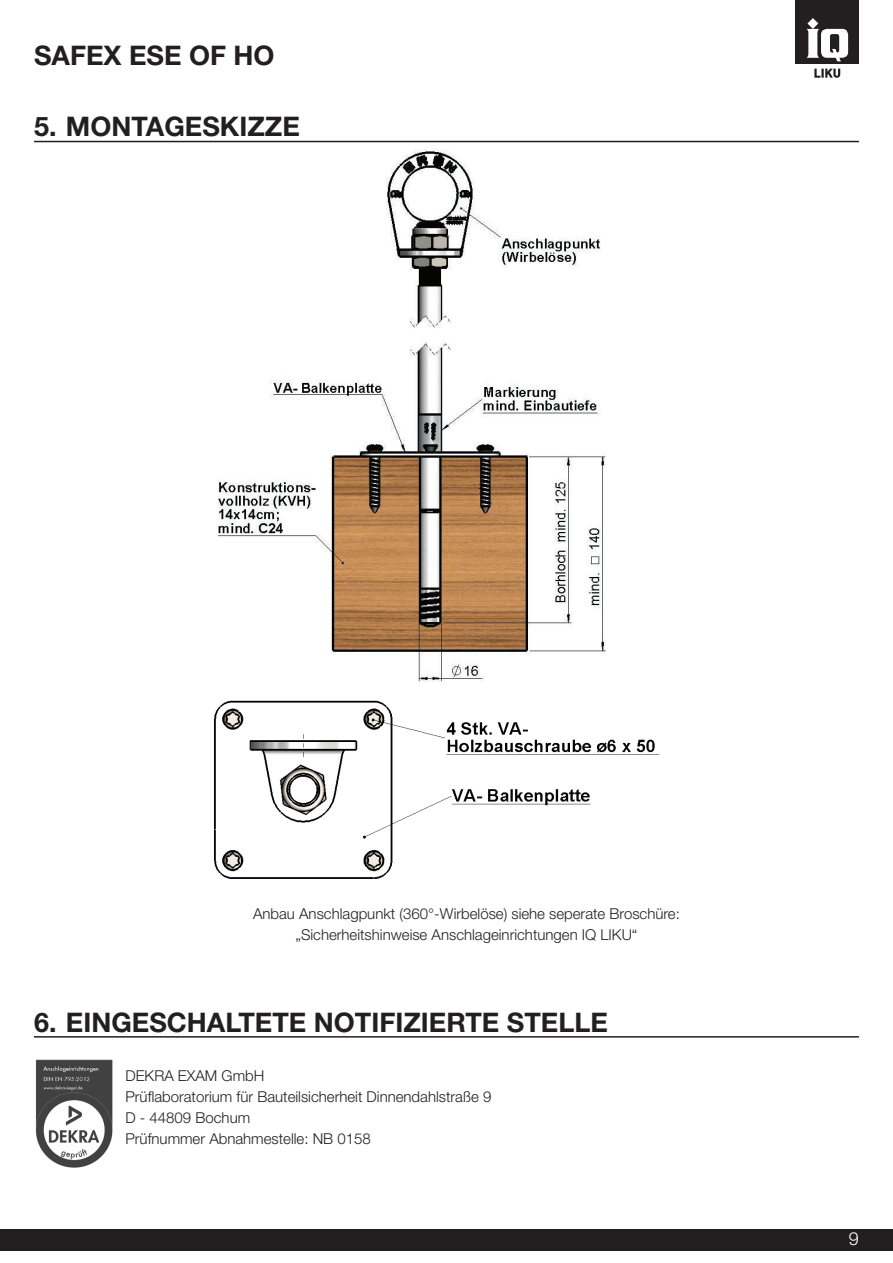
<style>
.page{position:relative;width:893px;height:1263px;background:#fff}
.page>*{position:absolute;margin:0;border:0;box-sizing:border-box;transform-origin:0 0}
.t1{font:700 27px "Helvetica Neue LT Std";color:#231f20}
.t2{font:300 18px "Helvetica Neue LT Std";color:#fff}
.t3{font:300 15px/21px "Helvetica Neue LT Std";color:#231f20;text-align:center}
</style>
<div class="page">
<div style="left:0;top:1229px;width:893px;height:21px;background:#231f20"></div>
<div style="left:796px;top:0;width:63px;height:63px;background:#231f20"></div>
<svg style="left:814px;top:69px;width:26px;height:9px"></svg>
<svg style="left:807px;top:18px;width:41px;height:43px"></svg>
<hr style="left:34px;top:141px;width:825px;height:1px;background:#231f20">
<hr style="left:34px;top:1036px;width:825px;height:1px;background:#231f20">
<img style="left:218px;top:150px;width:388px;height:532px">
<img style="left:214px;top:700px;width:446px;height:179px">
<img style="left:35px;top:1059px;width:78px;height:109px">
<h1 class="t1" style="left:34px;top:39px;width:242px">SAFEX ESE OF HO</h1>
<h1 class="t1" style="left:34px;top:110px;width:267px">5. MONTAGESKIZZE</h1>
<p class="t3" style="left:253px;top:903px;width:428px">Anbau Anschlagpunkt (360°-Wirbelöse) siehe seperate Broschüre: „Sicherheitshinweise Anschlageinrichtungen IQ LIKU“</p>
<h1 class="t1" style="left:34px;top:1005px;width:575px">6. EINGESCHALTETE NOTIFIZIERTE STELLE</h1>
<p class="t3" style="left:125px;top:1064px;width:367px;text-align:left">DEKRA EXAM GmbH<br>Prüflaboratorium für Bauteilsicherheit Dinnendahlstraße 9<br>D - 44809 Bochum<br>Prüfnummer Abnahmestelle: NB 0158</p>
<p class="t2" style="left:849px;top:1227px;width:12px">9</p>
</div>
